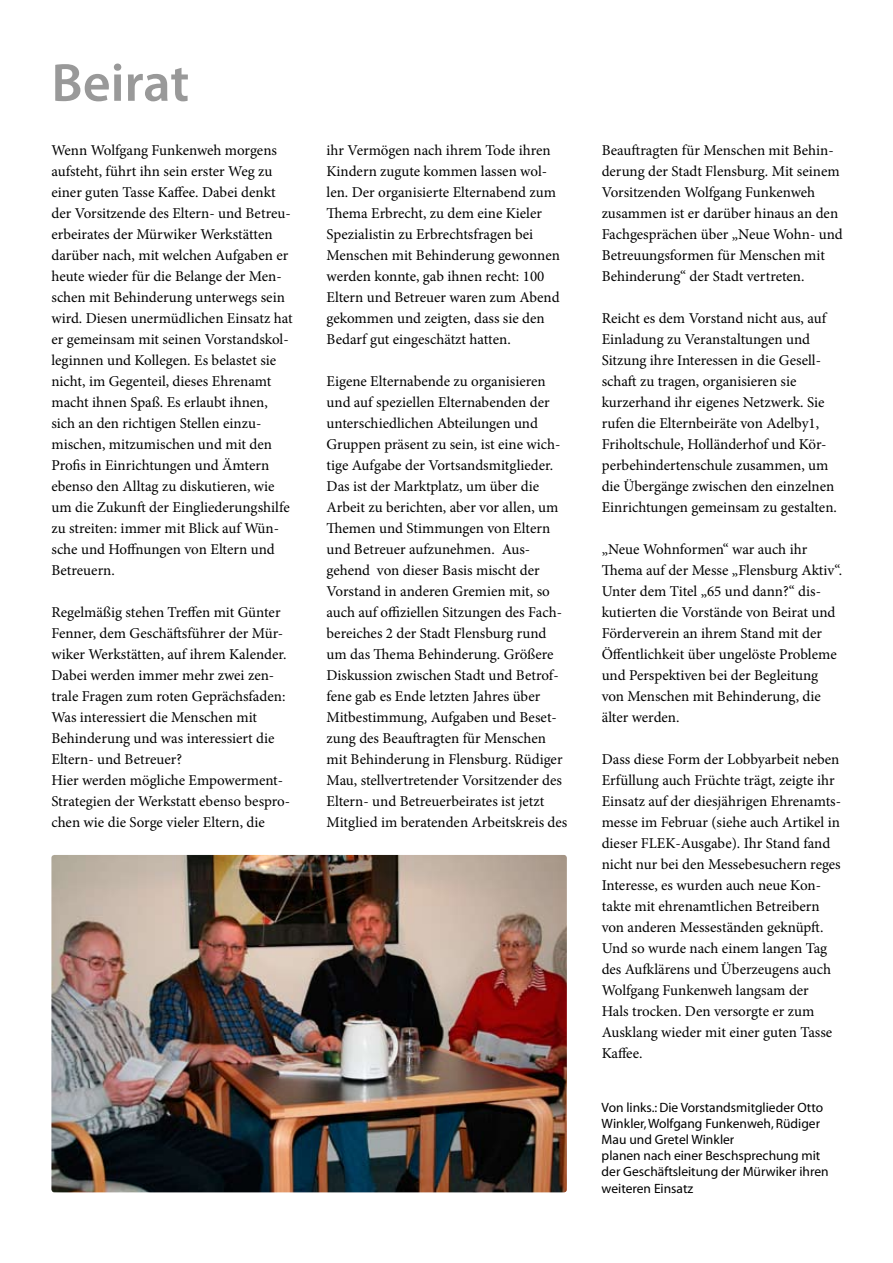
<style>
.page{position:relative;width:893px;height:1263px;background:#fff}
.page>*{position:absolute;margin:0;border:0;box-sizing:border-box;transform-origin:0 0}
.t1{font:600 54px "Myriad Pro";color:#999}
.t2{font:15px/21px "Minion Pro";color:#000}
.t3{font:13.5px/16.2px "Myriad";color:#000}
</style>
<div class="page">
<img style="left:51px;top:855px;width:516px;height:337px">
<h1 class="t1" style="left:51px;top:48px;width:139px">Beirat</h1>
<p class="t2" style="left:51px;top:140px;width:243px">Wenn Wolfgang Funkenweh morgens aufsteht, führt ihn sein erster Weg zu einer guten Tasse Kaffee. Dabei denkt der Vorsitzende des Eltern- und Betreu&shy;erbeirates der Mürwiker Werkstätten darüber nach, mit welchen Aufgaben er heute wieder für die Belange der Men&shy;schen mit Behinderung unterwegs sein wird. Diesen unermüdlichen Einsatz hat er gemeinsam mit seinen Vorstandskol&shy;leginnen und Kollegen. Es belastet sie nicht, im Gegenteil, dieses Ehrenamt macht ihnen Spaß. Es erlaubt ihnen, sich an den richtigen Stellen einzu&shy;mischen, mitzumischen und mit den Profis in Einrichtungen und Ämtern ebenso den Alltag zu diskutieren, wie um die Zukunft der Eingliederungshilfe zu streiten: immer mit Blick auf Wün&shy;sche und Hoffnungen von Eltern und Betreuern.</p>
<p class="t2" style="left:51px;top:602px;width:240px">Regelmäßig stehen Treffen mit Günter Fenner, dem Geschäftsführer der Mür&shy;wiker Werkstätten, auf ihrem Kalender.<br>Dabei werden immer mehr zwei zen&shy;trale Fragen zum roten Geprächsfaden:<br>Was interessiert die Menschen mit Behinderung und was interessiert die Eltern- und Betreuer?<br>Hier werden mögliche Empowerment-Strategien der Werkstatt ebenso bespro&shy;chen wie die Sorge vieler Eltern, die</p>
<p class="t2" style="left:327px;top:140px;width:235px">ihr Vermögen nach ihrem Tode ihren Kindern zugute kommen lassen wol&shy;len. Der organisierte Elternabend zum Thema Erbrecht, zu dem eine Kieler Spezialistin zu Erbrechtsfragen bei Menschen mit Behinderung gewonnen werden konnte, gab ihnen recht: 100<br>Eltern und Betreuer waren zum Abend gekommen und zeigten, dass sie den Bedarf gut eingeschätzt hatten.</p>
<p class="t2" style="left:327px;top:371px;width:242px">Eigene Elternabende zu organisieren und auf speziellen Elternabenden der unterschiedlichen Abteilungen und Gruppen präsent zu sein, ist eine wich&shy;tige Aufgabe der Vortsandsmitglieder.<br>Das ist der Marktplatz, um über die Arbeit zu berichten, aber vor allen, um Themen und Stimmungen von Eltern und Betreuer aufzunehmen. Aus&shy;gehend von dieser Basis mischt der Vorstand in anderen Gremien mit, so auch auf offiziellen Sitzungen des Fach&shy;bereiches 2 der Stadt Flensburg rund um das Thema Behinderung. Größere Diskussion zwischen Stadt und Betrof&shy;fene gab es Ende letzten Jahres über Mitbestimmung, Aufgaben und Beset&shy;zung des Beauftragten für Menschen mit Behinderung in Flensburg. Rüdiger Mau, stellvertretender Vorsitzender des Eltern- und Betreuerbeirates ist jetzt Mitglied im beratenden Arbeitskreis des</p>
<p class="t2" style="left:602px;top:140px;width:243px">Beauftragten für Menschen mit Behin&shy;derung der Stadt Flensburg. Mit seinem Vorsitzenden Wolfgang Funkenweh zusammen ist er darüber hinaus an den Fachgesprächen über „Neue Wohn- und Betreuungsformen für Menschen mit Behinderung“ der Stadt vertreten.</p>
<p class="t2" style="left:602px;top:308px;width:237px">Reicht es dem Vorstand nicht aus, auf Einladung zu Veranstaltungen und Sitzung ihre Interessen in die Gesell&shy;schaft zu tragen, organisieren sie kurzerhand ihr eigenes Netzwerk. Sie rufen die Elternbeiräte von Adelby1, Friholtschule, Holländerhof und Kör&shy;perbehindertenschule zusammen, um die Übergänge zwischen den einzelnen Einrichtungen gemeinsam zu gestalten.</p>
<p class="t2" style="left:602px;top:539px;width:242px">„Neue Wohnformen“ war auch ihr Thema auf der Messe „Flensburg Aktiv“.<br>Unter dem Titel „65 und dann?“ dis&shy;kutierten die Vorstände von Beirat und Förderverein an ihrem Stand mit der Öffentlichkeit über ungelöste Probleme und Perspektiven bei der Begleitung von Menschen mit Behinderung, die älter werden.</p>
<p class="t2" style="left:602px;top:749px;width:241px">Dass diese Form der Lobbyarbeit neben Erfüllung auch Früchte trägt, zeigte ihr Einsatz auf der diesjährigen Ehrenamts&shy;messe im Februar (siehe auch Artikel in dieser FLEK-Ausgabe). Ihr Stand fand nicht nur bei den Messebesuchern reges Interesse, es wurden auch neue Kon&shy;takte mit ehrenamtlichen Betreibern von anderen Messeständen geknüpft.<br>Und so wurde nach einem langen Tag des Aufklärens und Überzeugens auch Wolfgang Funkenweh langsam der<br>Hals trocken. Den versorgte er zum Ausklang wieder mit einer guten Tasse Kaffee.</p>
<p class="t3" style="left:602px;top:1099px;width:228px">Von links.: Die Vorstandsmitglieder Otto Winkler, Wolfgang Funkenweh, Rüdiger Mau und Gretel Winkler<br>planen nach einer Beschsprechung mit der Geschäftsleitung der Mürwiker ihren weiteren Einsatz</p>
</div>
